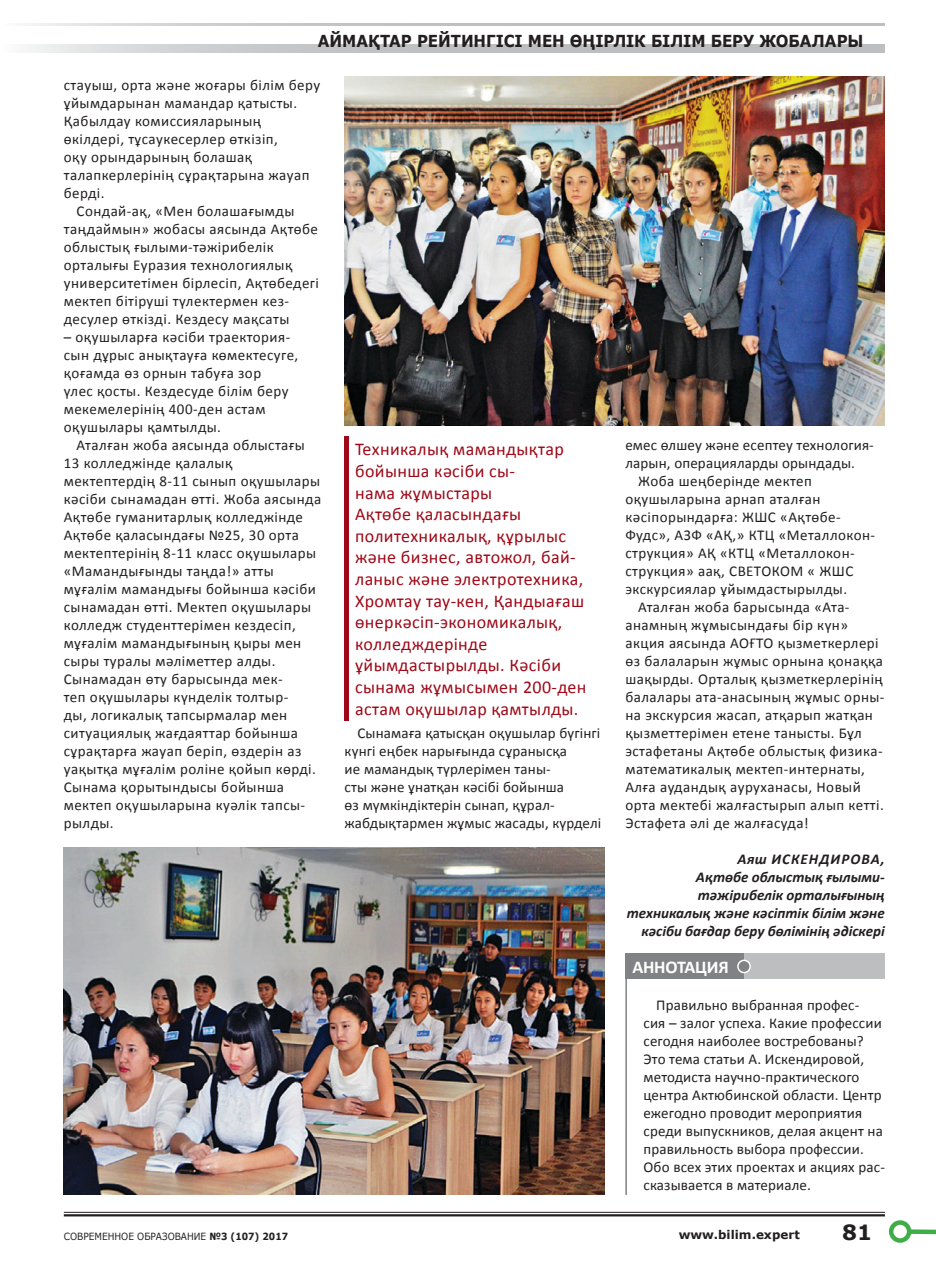
<style>
.page{position:relative;width:936px;height:1263px;background:#fff}
.page>*{position:absolute;margin:0;border:0;box-sizing:border-box;transform-origin:0 0}
.t1{font:700 21px "Verdana";color:#231f20}
.t2{font:18px/21.6px "Calibri";letter-spacing:.02em;color:#9e0817}
.t3{font:700 18px "Calibri";color:#fff}
.t4{font:700 16.5px "Verdana";letter-spacing:-.005em;color:#231f20;scale:.91 1}
.t5{font:15px/18px "Calibri";letter-spacing:.03em;color:#231f20}
.t6{font:15px/18px "Calibri";letter-spacing:.01em;color:#231f20}
.t7{font:italic 700 15px/18px "Calibri";color:#231f20;text-align:right}
.t8{font:700 12px "Verdana";color:#231f20}
.t9{font:9.9px "Verdana";color:#231f20;scale:.91 1}
.s1{font-weight:700}
</style>
<div class="page">
<div style="left:344px;top:436px;width:5px;height:285px;background:#9e0817"></div>
<img style="left:344px;top:77px;width:540px;height:348px">
<img style="left:64px;top:847px;width:540px;height:348px">
<hr style="left:625px;top:978px;width:2px;height:217px;background:#808285">
<div style="left:625px;top:954px;width:120px;height:25px;background:#808285"></div>
<div style="left:744px;top:954px;width:140px;height:25px;background:#bcbec0"></div>
<div style="left:737px;top:960px;width:13px;height:12px;background:#808285;border-radius:50%"></div>
<div style="left:737px;top:959px;width:13px;height:14px;border:2px solid #fff;border-radius:50%"></div>
<hr style="left:64px;top:1212px;width:820px;height:1px;background:#231f20">
<hr style="left:64px;top:1214px;width:820px;height:2px;background:#231f20">
<div style="left:909px;top:1229px;width:26px;height:5px;background:#41ad49"></div>
<div style="left:888px;top:1220px;width:23px;height:23px;border:4px solid #41ad49;border-radius:50%"></div>
<svg style="left:29px;top:44px;width:855px;height:8px;background:#c5c6c8"></svg>
<hr style="left:4px;top:23px;width:880px;height:3px;background:#bcbec0">
<p class="t4" style="left:318px;top:29px;width:601px">Аймақтар рейтингісі мен өңірлік білім беру жобалары</p>
<p class="t5" style="left:64px;top:76px;width:258px">стауыш, орта және жоғары білім беру</p>
<p class="t5" style="left:64px;top:94px;width:235px">ұйымдарынан мамандар қатысты.</p>
<p class="t5" style="left:64px;top:112px;width:199px">Қабылдау комиссияларының</p>
<p class="t5" style="left:64px;top:130px;width:216px">өкілдері, тұсаукесерлер өткізіп,</p>
<p class="t5" style="left:64px;top:148px;width:190px">оқу орындарының болашақ</p>
<p class="t5" style="left:64px;top:166px;width:247px">талапкерлерінің сұрақтарына жауап</p>
<p class="t5" style="left:64px;top:184px;width:42px">берді.</p>
<p class="t5" style="left:77px;top:202px;width:219px">Сондай-ақ, «Мен болашағымды</p>
<p class="t5" style="left:64px;top:220px;width:256px">таңдаймын» жобасы аясында Ақтөбе</p>
<p class="t5" style="left:64px;top:238px;width:211px">облыстық ғылыми-тәжірибелік</p>
<p class="t5" style="left:64px;top:256px;width:230px">орталығы Еуразия технологиялық</p>
<p class="t5" style="left:64px;top:274px;width:257px">университетімен бірлесіп, Ақтөбедегі</p>
<p class="t5" style="left:64px;top:292px;width:227px">мектеп бітіруші түлектермен кез-</p>
<p class="t5" style="left:64px;top:310px;width:227px">десулер өткізді. Кездесу мақсаты</p>
<p class="t5" style="left:64px;top:328px;width:236px">– оқушыларға кәсіби траектория&shy;сын дұрыс анықтауға көмектесуге, қоғамда өз орнын табуға зор<br>үлес қосты. Кездесуде білім беру мекемелерінің 400-ден астам оқушылары қамтылды.</p>
<p class="t5" style="left:64px;top:436px;width:259px;text-indent:13px">Аталған жоба аясында облыстағы<br>13 колледжінде қалалық мектептердің 8-11 сынып оқушылары кәсіби сынамадан өтті. Жоба аясында<br>Ақтөбе гуманитарлық колледжінде<br>Ақтөбе қаласындағы №25, 30 орта мектептерінің 8-11 класс оқушылары «Мамандығынды таңда!» атты мұғалім мамандығы бойынша кәсіби сынамадан өтті. Мектеп оқушылары колледж студенттерімен кездесіп, мұғалім мамандығының қыры мен сыры туралы мәліметтер алды.<br>Сынамадан өту барысында мек-<br>теп оқушылары күнделік толтыр-<br>ды, логикалық тапсырмалар мен ситуациялық жағдаяттар бойынша сұрақтарға жауап беріп, өздерін аз уақытқа мұғалім роліне қойып көрді.<br>Сынама қорытындысы бойынша мектеп оқушыларына куәлік тапсы&shy;рылды.</p>
<p class="t6" style="left:625px;top:436px;width:250px">емес өлшеу және есептеу технология-</p>
<p class="t2" style="left:355px;top:439px;width:233px">Техникалық мамандықтар бойынша кәсіби сы-<br>нама жұмыстары<br>Ақтөбе қаласындағы политехникалық, құрылыс және бизнес, автожол, бай&shy;ланыс және электротехника,<br>Хромтау тау-кен, Қандыағаш өнеркәсіп-экономикалық, колледждерінде ұйымдастырылды. Кәсіби сынама жұмысымен 200-ден астам оқушылар қамтылды.</p>
<p class="t6" style="left:625px;top:454px;width:231px">ларын, операцияларды орындады.</p>
<p class="t5" style="left:638px;top:472px;width:175px">Жоба шеңберінде мектеп</p>
<p class="t5" style="left:625px;top:490px;width:197px">оқушыларына арнап аталған</p>
<p class="t5" style="left:625px;top:508px;width:217px">кәсіпорындарға: ЖШС «Ақтөбе-</p>
<p class="t5" style="left:625px;top:526px;width:251px">Фудс», АЗФ «АҚ,» КТЦ «Металлокон-</p>
<p class="t5" style="left:625px;top:544px;width:231px">струкция» АҚ «КТЦ «Металлокон-</p>
<p class="t5" style="left:625px;top:562px;width:229px">струкция» аақ, СВЕТОКОМ « ЖШС</p>
<p class="t5" style="left:625px;top:580px;width:223px">экскурсиялар ұйымдастырылды.</p>
<p class="t5" style="left:638px;top:598px;width:213px">Аталған жоба барысында «Ата-</p>
<p class="t5" style="left:625px;top:616px;width:224px">анамның жұмысындағы бір күн»</p>
<p class="t5" style="left:625px;top:634px;width:255px">акция аясында АОҒТО қызметкерлері</p>
<p class="t5" style="left:625px;top:652px;width:259px">өз балаларын жұмыс орнына қонаққа</p>
<p class="t5" style="left:625px;top:670px;width:259px">шақырды. Орталық қызметкерлерінің</p>
<p class="t5" style="left:625px;top:688px;width:260px">балалары ата-анасының жұмыс орны-</p>
<p class="t5" style="left:625px;top:706px;width:249px">на экскурсия жасап, атқарып жатқан</p>
<p class="t5" style="left:625px;top:724px;width:238px">қызметтерімен етене танысты. Бұл</p>
<p class="t5" style="left:625px;top:742px;width:259px">эстафетаны Ақтөбе облыстық физика-</p>
<p class="t5" style="left:625px;top:760px;width:241px">математикалық мектеп-интернаты,</p>
<p class="t5" style="left:625px;top:778px;width:237px">Алға аудандық ауруханасы, Новый</p>
<p class="t5" style="left:625px;top:796px;width:260px">орта мектебі жалғастырып алып кетті.</p>
<p class="t5" style="left:625px;top:814px;width:185px">Эстафета әлі де жалғасуда!</p>
<p class="t7" style="left:626px;top:850px;width:259px">Аяш Искендирова,<br>Ақтөбе облыстық ғылыми&shy;тәжірибелік орталығының техникалық және кәсіптік білім және кәсіби бағдар беру бөлімінің әдіскері</p>
<p class="t3" style="left:632px;top:955px;width:23px">АННОТ</p>
<p class="t3" style="left:684px;top:955px;width:46px">АЦИЯ</p>
<p class="t6" style="left:643px;top:996px;width:243px;text-indent:13px">Правильно выбранная профес-<br>сия – залог успеха. Какие профессии сегодня наиболее востребованы?<br>Это тема статьи А. Искендировой, методиста научно-практического центра Актюбинской области. Центр ежегодно проводит мероприятия среди выпускников, делая акцент на правильность выбора профессии.<br>Обо всех этих проектах и акциях рас&shy;сказывается в материале.</p>
<p class="t6" style="left:344px;top:724px;width:258px;text-indent:13px">Сынамаға қатысқан оқушылар бүгінгі күнгі еңбек нарығында сұранысқа<br>ие мамандық түрлерімен таны-<br>сты және ұнатқан кәсібі бойынша<br>өз мүмкіндіктерін сынап, құрал&shy;жабдықтармен жұмыс жасады, күрделі</p>
<p class="t9" style="left:64px;top:1229px;width:248px">Современное образование <span class="s1">№3 (107) 2017</span></p>
<p class="t8" style="left:678px;top:1226px;width:123px">www.bilim.expert</p>
<h1 class="t1" style="left:842px;top:1217px;width:31px">81</h1>
</div>
